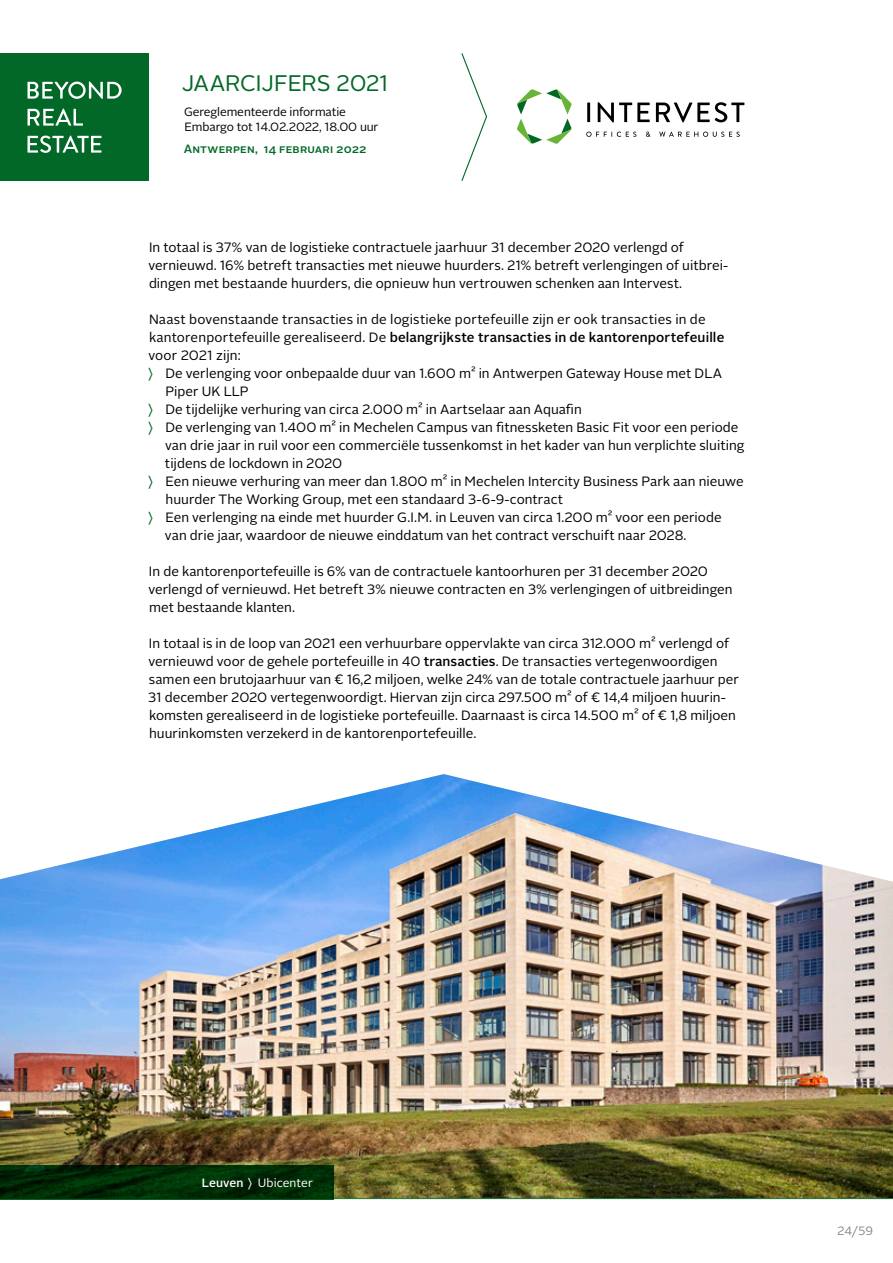
<style>
.page{position:relative;width:893px;height:1263px;background:#fff}
.page>*{position:absolute;margin:0;border:0;box-sizing:border-box;transform-origin:0 0}
.t1{font:22.5px "Alright Sans";letter-spacing:-.015em;color:#026827}
.t2{font:13.5px/18px "Alright Sans";color:#000}
.t3{font:500 13.5px "Alright Sans";letter-spacing:.01em;color:#000}
.t4{font:12px/15px "Alright Sans";letter-spacing:-.01em;color:#000}
.t5{font:500 12px "Alright Sans";letter-spacing:.015em;color:#026827}
.t6{font:12px "Alright Sans";letter-spacing:.005em;color:#fff}
.t7{font:12px "Alright Sans";color:#878786}
.s1{font-weight:400}
.s2{color:#026827}
.s3{font-weight:500}
</style>
<div class="page">
<svg style="left:517px;top:89px;width:55px;height:55px"></svg>
<svg style="left:586px;top:132px;width:50px;height:5px"></svg>
<svg style="left:646px;top:132px;width:4px;height:5px"></svg>
<svg style="left:659px;top:132px;width:81px;height:5px"></svg>
<hr style="left:587px;top:103px;width:3px;height:19px;background:#000">
<svg style="left:598px;top:102px;width:52px;height:20px"></svg>
<svg style="left:656px;top:102px;width:88px;height:20px"></svg>
<div style="left:0;top:53px;width:149px;height:128px;background:#026827"></div>
<svg style="left:28px;top:136px;width:74px;height:17px"></svg>
<svg style="left:28px;top:109px;width:55px;height:17px"></svg>
<svg style="left:28px;top:82px;width:94px;height:17px"></svg>
<svg style="left:461px;top:53px;width:27px;height:128px"></svg>
<hr style="left:0;top:1198px;width:893px;height:1px;background:#026827">
<img style="left:0;top:774px;width:893px;height:424px">
<svg style="left:0;top:1165px;width:333px;height:34px;background:#002b05"></svg>
<h1 class="t1" style="left:181px;top:68px;width:209px">JAARCIJFERS 2021</h1>
<p class="t4" style="left:184px;top:105px;width:196px">Gereglementeerde informatie<br>Embargo tot 14.02.2022, 18.00 uur</p>
<p class="t5" style="left:184px;top:141px;width:184px">Antwerpen, 14 februari 2022</p>
<p class="t2" style="left:148px;top:239px;width:581px">In totaal is 37% van de logistieke contractuele jaarhuur 31 december 2020 verlengd of vernieuwd. 16% betreft transacties met nieuwe huurders. 21% betreft verlengingen of uitbrei&shy;dingen met bestaande huurders, die opnieuw hun vertrouwen schenken aan Intervest.</p>
<p class="t2" style="left:149px;top:311px;width:558px">Naast bovenstaande transacties in de logistieke portefeuille zijn er ook transacties in de</p>
<p class="t3" style="left:149px;top:328px;width:577px"><span class="s1">kantorenportefeuille gerealiseerd. De</span> belangrijkste transacties in de kantorenportefeuille</p>
<p class="t2" style="left:148px;top:347px;width:94px">voor 2021 zijn:</p>
<p class="t2" style="left:148px;top:365px;width:576px"><span class="s2">〉</span> De verlenging voor onbepaalde duur van 1.600 m² in Antwerpen Gateway House met DLA</p>
<p class="t2" style="left:165px;top:383px;width:85px">Piper UK LLP</p>
<p class="t2" style="left:148px;top:400px;width:436px"><span class="s2">〉</span> De tijdelijke verhuring van circa 2.000 m² in Aartselaar aan Aquafin</p>
<p class="t2" style="left:148px;top:418px;width:592px"><span class="s2">〉</span> De verlenging van 1.400 m² in Mechelen Campus van fitnessketen Basic Fit voor een periode</p>
<p class="t2" style="left:165px;top:436px;width:581px">van drie jaar in ruil voor een commerciële tussenkomst in het kader van hun verplichte sluiting</p>
<p class="t2" style="left:165px;top:454px;width:179px">tijdens de lockdown in 2020</p>
<p class="t2" style="left:148px;top:472px;width:598px"><span class="s2">〉</span> Een nieuwe verhuring van meer dan 1.800 m² in Mechelen Intercity Business Park aan nieuwe</p>
<p class="t2" style="left:166px;top:490px;width:399px">huurder The Working Group, met een standaard 3-6-9-contract</p>
<p class="t2" style="left:148px;top:508px;width:575px"><span class="s2">〉</span> Een verlenging na einde met huurder G.I.M. in Leuven van circa 1.200 m² voor een periode</p>
<p class="t2" style="left:165px;top:526px;width:523px">van drie jaar, waardoor de nieuwe einddatum van het contract verschuift naar 2028.</p>
<p class="t2" style="left:148px;top:562px;width:586px">In de kantorenportefeuille is 6% van de contractuele kantoorhuren per 31 december 2020 verlengd of vernieuwd. Het betreft 3% nieuwe contracten en 3% verlengingen of uitbreidingen met bestaande klanten.</p>
<p class="t2" style="left:148px;top:634px;width:593px">In totaal is in de loop van 2021 een verhuurbare oppervlakte van circa 312.000 m² verlengd of vernieuwd voor de gehele portefeuille in 40 <span class="s3">transacties</span>. De transacties vertegenwoordigen samen een brutojaarhuur van € 16,2 miljoen, welke 24% van de totale contractuele jaarhuur per 31 december 2020 vertegenwoordigt. Hiervan zijn circa 297.500 m² of € 14,4 miljoen huurin&shy;komsten gerealiseerd in de logistieke portefeuille. Daarnaast is circa 14.500 m² of € 1,8 miljoen huurinkomsten verzekerd in de kantorenportefeuille.</p>
<p class="t6" style="left:202px;top:1174px;width:112px"><span class="s3">Leuven</span> 〉 Ubicenter</p>
<p class="t7" style="left:837px;top:1223px;width:37px">24/59</p>
</div>
